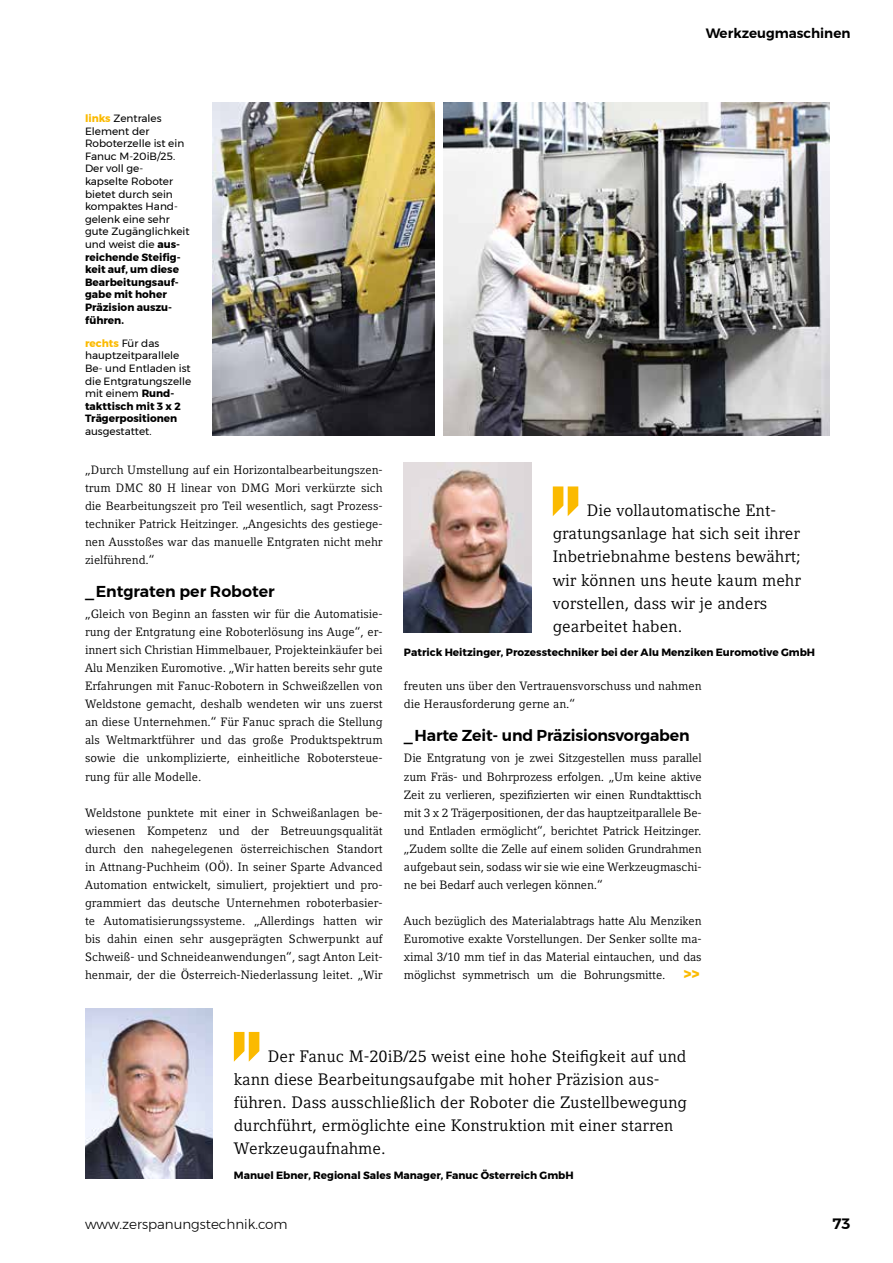
<style>
.page{position:relative;width:893px;height:1263px;background:#fff}
.page>*{position:absolute;margin:0;border:0;box-sizing:border-box;transform-origin:0 0}
.t1{font:16.5px/23.1px "Compatil Letter LT Pro";color:#000}
.t2{font:600 15.75px "Montserrat";letter-spacing:-.01em;color:#000}
.t3{font:600 15px "Montserrat";color:#000}
.t4{font:900 15px "Montserrat";color:#fbba00}
.t5{font:300 13.5px "Montserrat";color:#000}
.t6{font:600 13.5px "Montserrat";color:#000}
.t7{font:12px/18px "Compatil Letter LT Pro";color:#000;text-align:justify}
.t8{font:10.5px/12.6px "Montserrat";color:#000}
.t9{font:700 10.5px "Montserrat";color:#000}
.s1{font-weight:700;color:#fbba00}
.s2{font-weight:700}
</style>
<div class="page">
<img style="left:213px;top:102px;width:222px;height:333px">
<img style="left:443px;top:102px;width:386px;height:333px">
<svg style="left:553px;top:486px;width:25px;height:30px"></svg>
<img style="left:404px;top:463px;width:127px;height:170px">
<svg style="left:234px;top:1032px;width:25px;height:30px"></svg>
<img style="left:85px;top:1008px;width:128px;height:171px">
<p class="t6" style="left:706px;top:23px;width:146px">Werkzeugmaschinen</p>
<p class="t8" style="left:85px;top:112px;width:106px"><span class="s1">links</span> Zentrales<br>Element der<br>Roboterzelle ist ein<br>Fanuc M-20iB/25.<br>Der voll ge-<br>kapselte Roboter bietet durch sein kompaktes Hand&shy;gelenk eine sehr gute Zugänglichkeit und weist die <span class="s2">aus&shy;reichende Steifig&shy;keit auf, um diese<br>Bearbeitungsauf&shy;gabe mit hoher<br>Präzision auszu&shy;führen.</span></p>
<p class="t8" style="left:85px;top:337px;width:108px"><span class="s1">rechts</span> Für das hauptzeitparallele<br>Be- und Entladen ist die Entgratungszelle mit einem <span class="s2">Rund&shy;takttisch mit 3 x 2<br>Trägerpositionen</span></p>
<p class="t8" style="left:85px;top:425px;width:68px">ausgestattet.</p>
<p class="t7" style="left:85px;top:461px;width:299px">„Durch Umstellung auf ein Horizontalbearbeitungszen&shy;trum DMC 80 H linear von DMG Mori verkürzte sich die Bearbeitungszeit pro Teil wesentlich, sagt Prozess&shy;techniker Patrick Heitzinger. „Angesichts des gestiege&shy;nen Ausstoßes war das manuelle Entgraten nicht mehr zielführend.“</p>
<h2 class="t2" style="left:85px;top:579px;width:191px">_Entgraten per Roboter</h2>
<p class="t7" style="left:85px;top:605px;width:299px">„Gleich von Beginn an fassten wir für die Automatisie&shy;rung der Entgratung eine Roboterlösung ins Auge“, er&shy;innert sich Christian Himmelbauer, Projekteinkäufer bei Alu Menziken Euromotive. „Wir hatten bereits sehr gute Erfahrungen mit Fanuc-Robotern in Schweißzellen von Weldstone gemacht, deshalb wendeten wir uns zuerst an diese Unternehmen.“ Für Fanuc sprach die Stellung als Weltmarktführer und das große Produktspektrum sowie die unkomplizierte, einheitliche Robotersteue&shy;rung für alle Modelle.</p>
<p class="t7" style="left:85px;top:803px;width:299px">Weldstone punktete mit einer in Schweißanlagen be&shy;wiesenen Kompetenz und der Betreuungsqualität durch den nahegelegenen österreichischen Standort in Attnang-Puchheim (OÖ). In seiner Sparte Advanced Automation entwickelt, simuliert, projektiert und pro&shy;grammiert das deutsche Unternehmen roboterbasier&shy;te Automatisierungssysteme. „Allerdings hatten wir bis dahin einen sehr ausgeprägten Schwerpunkt auf Schweiß- und Schneideanwendungen“, sagt Anton Leit&shy;henmair, der die Österreich-Niederlassung leitet. „Wir</p>
<h1 class="t1" style="left:553px;top:499px;width:250px;text-indent:34px">Die vollautomatische Ent&shy;gratungsanlage hat sich seit ihrer<br>Inbetriebnahme bestens bewährt; wir können uns heute kaum mehr vorstellen, dass wir je anders gearbeitet haben.</h1>
<p class="t9" style="left:404px;top:644px;width:413px">Patrick Heitzinger, Prozesstechniker bei der Alu Menziken Euromotive GmbH</p>
<p class="t7" style="left:404px;top:677px;width:299px">freuten uns über den Vertrauensvorschuss und nahmen die Herausforderung gerne an.“</p>
<h2 class="t2" style="left:404px;top:723px;width:287px">_Harte Zeit- und Präzisionsvorgaben</h2>
<p class="t7" style="left:404px;top:749px;width:299px">Die Entgratung von je zwei Sitzgestellen muss parallel zum Fräs- und Bohrprozess erfolgen. „Um keine aktive Zeit zu verlieren, spezifizierten wir einen Rundtakttisch mit 3 x 2 Trägerpositionen, der das hauptzeitparallele Be&shy;und Entladen ermöglicht“, berichtet Patrick Heitzinger. „Zudem sollte die Zelle auf einem soliden Grundrahmen aufgebaut sein, sodass wir sie wie eine Werkzeugmaschi&shy;ne bei Bedarf auch verlegen können.“</p>
<p class="t7" style="left:404px;top:912px;width:299px">Auch bezüglich des Materialabtrags hatte Alu Menziken Euromotive exakte Vorstellungen. Der Senker sollte ma&shy;ximal 3/10 mm tief in das Material eintauchen, und das möglichst symmetrisch um die Bohrungsmitte.</p>
<p class="t4" style="left:684px;top:961px;width:17px">&gt;&gt;</p>
<p class="t1" style="left:234px;top:1044px;width:455px;text-indent:34px">Der Fanuc M-20iB/25 weist eine hohe Steifigkeit auf und kann diese Bearbeitungsaufgabe mit hoher Präzision aus&shy;führen. Dass ausschließlich der Roboter die Zustellbewegung durchführt, ermöglichte eine Konstruktion mit einer starren Werkzeugaufnahme.</p>
<p class="t9" style="left:234px;top:1166px;width:341px">Manuel Ebner, Regional Sales Manager, Fanuc Österreich GmbH</p>
<p class="t5" style="left:85px;top:1214px;width:204px">www.zerspanungstechnik.com</p>
<p class="t3" style="left:833px;top:1212px;width:19px">73</p>
</div>
